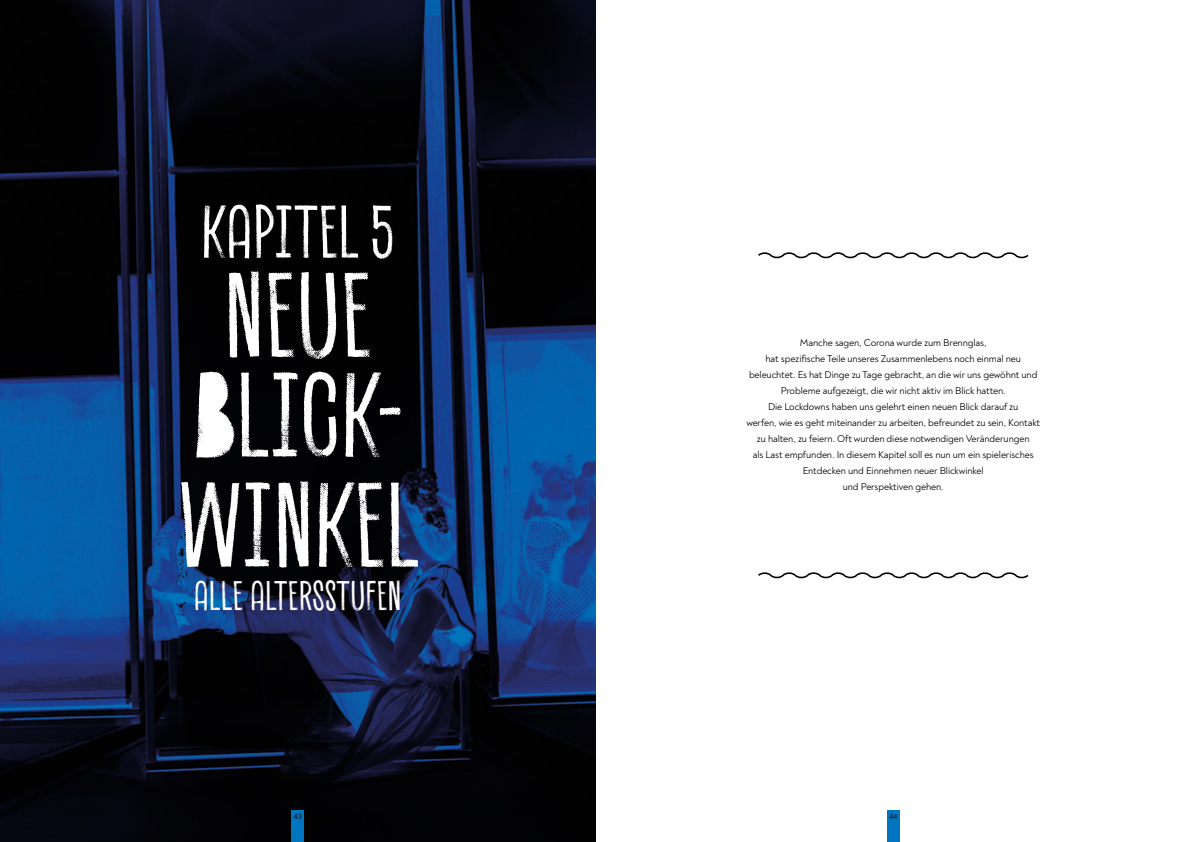
<style>
.page{position:relative;width:1191px;height:842px;background:#fff}
.page>*{position:absolute;margin:0;border:0;box-sizing:border-box;transform-origin:0 0}
.t1{font:116px/100px "Canvas Inline Reg Fill";color:#fff}
.t2{font:116px "Canvas Inline";color:#fff}
.t3{font:72px "Canvas Inline";color:#fff}
.t4{font:40px "Canvas Inline";color:#fff}
.t5{font:10px/16px "Noah";letter-spacing:-.01em;color:#000;text-align:center}
.t6{font:8px "Noah";color:#000}
</style>
<div class="page">
<img style="left:0;top:0;width:595px;height:842px">
<div style="left:291px;top:811px;width:13px;height:31px;background:#0075bf"></div>
<div style="left:887px;top:811px;width:12px;height:31px;background:#0075bf"></div>
<svg style="left:758px;top:252px;width:271px;height:7px"></svg>
<svg style="left:758px;top:572px;width:271px;height:7px"></svg>
<h2 class="t3" style="left:201px;top:189px;width:195px">KAPITEL 5</h2>
<h1 class="t1" style="left:192px;top:263px;width:213px">NEUE<br>BLICK-</h1>
<h1 class="t2" style="left:178px;top:456px;width:243px">WINKEL</h1>
<h3 class="t4" style="left:194px;top:572px;width:209px">ALLE ALTERSSTUFEN</h3>
<p class="t5" style="left:746px;top:335px;width:295px">Manche sagen, Corona wurde zum Brennglas,<br>hat spezifische Teile unseres Zusammenlebens noch einmal neu beleuchtet. Es hat Dinge zu Tage gebracht, an die wir uns gewöhnt und Probleme aufgezeigt, die wir nicht aktiv im Blick hatten.<br>Die Lockdowns haben uns gelehrt einen neuen Blick darauf zu<br>werfen, wie es geht miteinander zu arbeiten, befreundet zu sein, Kontakt zu halten, zu feiern. Oft wurden diese notwendigen Veränderungen<br>als Last empfunden. In diesem Kapitel soll es nun um ein spielerisches Entdecken und Einnehmen neuer Blickwinkel<br>und Perspektiven gehen.</p>
<p class="t6" style="left:293px;top:811px;width:10px">43</p>
<p class="t6" style="left:889px;top:811px;width:10px">44</p>
</div>
